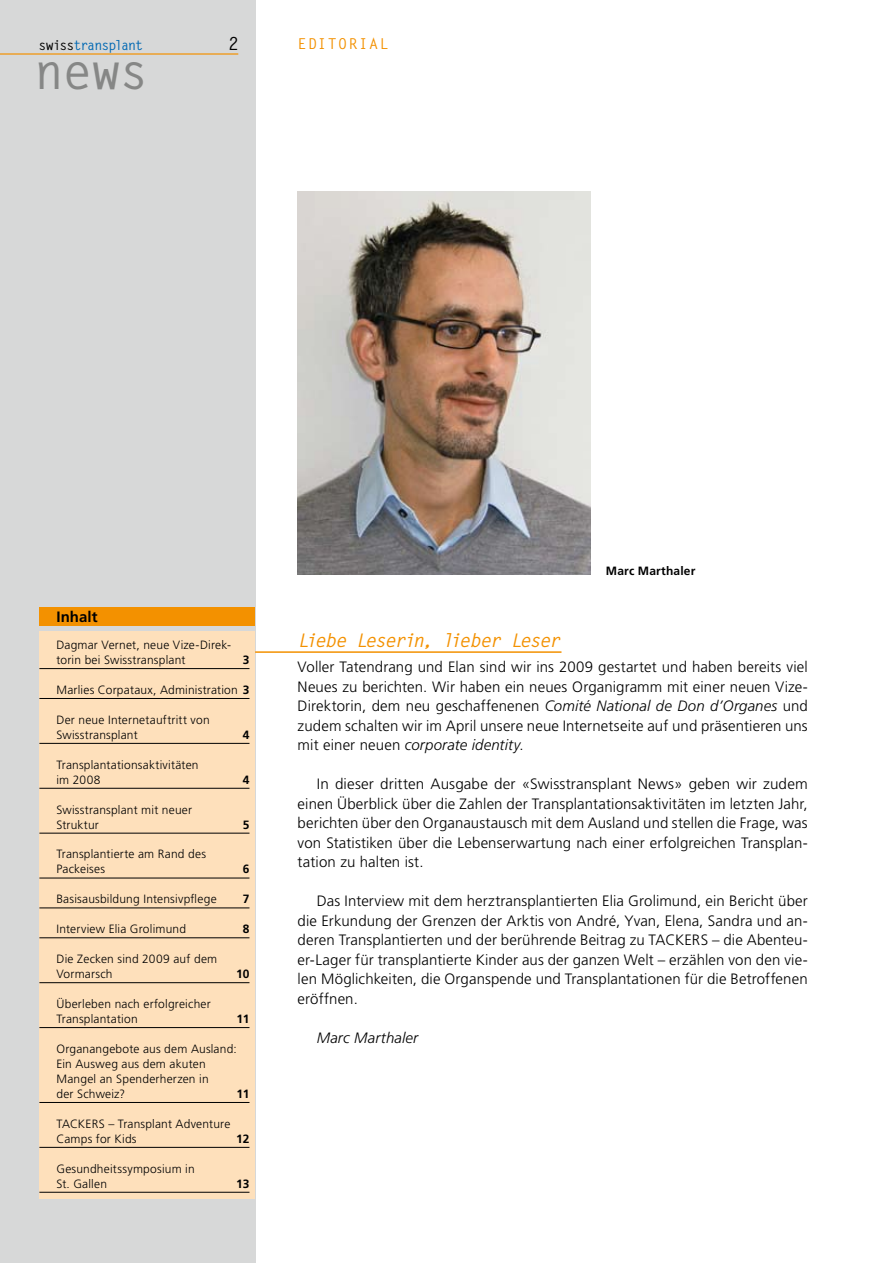
<style>
.page{position:relative;width:893px;height:1263px;background:#fff}
.page>*{position:absolute;margin:0;border:0;box-sizing:border-box;transform-origin:0 0}
.t1{font:700 49.5px "Letter Gothic Std";color:#868786}
.t2{font:italic 700 18.75px "Letter Gothic Std";letter-spacing:-.075em;color:#f39100}
.t3{font:700 18px "Letter Gothic Std";color:#000}
.t4{font:300 15px/19.5px "Frutiger";letter-spacing:.01em;color:#000;text-align:justify}
.t5{font:italic 300 15px "Frutiger";letter-spacing:.01em;color:#000}
.t6{font:700 15px "Letter Gothic Std";letter-spacing:.09em;color:#f39100}
.t7{font:700 15px "Frutiger";letter-spacing:.005em;color:#000}
.t8{font:700 13.5px "Letter Gothic Std";letter-spacing:-.08em;color:#0068b3}
.t9{font:300 12px/15px "Frutiger";letter-spacing:.015em;color:#000}
.t10{font:700 12px "Frutiger";letter-spacing:.01em;color:#000}
.s1{color:#000}
.s2{font-weight:700}
.s3{font-style:italic}
</style>
<div class="page">
<div style="left:0;top:0;width:255px;height:1263px;background:#d7d8d8"></div>
<hr style="left:0;top:53px;width:238px;height:2px;background:#f39100">
<hr style="left:255px;top:651px;width:306px;height:2px;background:#f39100">
<div style="left:40px;top:631px;width:215px;height:568px;background:#fee0bb"></div>
<div style="left:40px;top:607px;width:215px;height:19px;background:#f39100"></div>
<hr style="left:39px;top:668px;width:210px;height:1px;background:#000">
<hr style="left:39px;top:698px;width:210px;height:1px;background:#000">
<hr style="left:39px;top:743px;width:210px;height:1px;background:#000">
<hr style="left:39px;top:788px;width:210px;height:1px;background:#000">
<hr style="left:39px;top:833px;width:210px;height:1px;background:#000">
<hr style="left:39px;top:878px;width:210px;height:1px;background:#000">
<hr style="left:39px;top:907px;width:210px;height:1px;background:#000">
<hr style="left:39px;top:937px;width:210px;height:1px;background:#000">
<hr style="left:39px;top:982px;width:210px;height:1px;background:#000">
<hr style="left:39px;top:1027px;width:210px;height:1px;background:#000">
<hr style="left:39px;top:1102px;width:210px;height:1px;background:#000">
<hr style="left:39px;top:1147px;width:210px;height:1px;background:#000">
<hr style="left:39px;top:1192px;width:210px;height:1px;background:#000">
<img style="left:298px;top:191px;width:292px;height:384px">
<p class="t8" style="left:38px;top:37px;width:106px"><span class="s1">swiss</span>transplant</p>
<p class="t3" style="left:228px;top:33px;width:12px">2</p>
<h1 class="t1" style="left:34px;top:41px;width:116px">news</h1>
<p class="t6" style="left:298px;top:34px;width:92px">EDITORIAL</p>
<p class="t7" style="left:56px;top:608px;width:43px">Inhalt</p>
<p class="t9" style="left:56px;top:637px;width:175px">Dagmar Vernet, neue Vize-Direk&shy;torin bei Swisstransplant</p>
<p class="t10" style="left:243px;top:653px;width:8px">3</p>
<p class="t9" style="left:56px;top:682px;width:195px">Marlies Corpataux, Administration <span class="s2">3</span></p>
<p class="t9" style="left:56px;top:712px;width:155px">Der neue Internetauftritt von<br>Swisstransplant</p>
<p class="t10" style="left:243px;top:727px;width:8px">4</p>
<p class="t9" style="left:56px;top:757px;width:144px">Transplantationsaktivitäten im 2008</p>
<p class="t9" style="left:56px;top:802px;width:137px">Swisstransplant mit neuer<br>Struktur</p>
<p class="t9" style="left:56px;top:847px;width:151px">Transplantierte am Rand des<br>Packeises</p>
<p class="t10" style="left:243px;top:772px;width:8px">4</p>
<p class="t10" style="left:243px;top:817px;width:8px">5</p>
<p class="t10" style="left:243px;top:862px;width:8px">6</p>
<p class="t9" style="left:56px;top:892px;width:162px">Basisausbildung Intensivpflege</p>
<p class="t10" style="left:243px;top:892px;width:8px">7</p>
<p class="t9" style="left:56px;top:922px;width:131px">Interview Elia Grolimund</p>
<p class="t10" style="left:243px;top:922px;width:8px">8</p>
<p class="t9" style="left:56px;top:951px;width:162px">Die Zecken sind 2009 auf dem<br>Vormarsch</p>
<p class="t10" style="left:236px;top:967px;width:15px">10</p>
<p class="t9" style="left:56px;top:996px;width:156px">Überleben nach erfolgreicher<br>Transplantation</p>
<p class="t10" style="left:237px;top:1012px;width:14px">11</p>
<p class="t9" style="left:56px;top:1041px;width:182px">Organangebote aus dem Ausland:<br>Ein Ausweg aus dem akuten<br>Mangel an Spenderherzen in<br>der Schweiz?</p>
<p class="t10" style="left:237px;top:1086px;width:14px">11</p>
<p class="t9" style="left:56px;top:1116px;width:175px">TACKERS – Transplant Adventure<br>Camps for Kids</p>
<p class="t10" style="left:236px;top:1131px;width:15px">12</p>
<p class="t9" style="left:56px;top:1161px;width:140px">Gesundheitssymposium in<br>St. Gallen</p>
<p class="t10" style="left:236px;top:1176px;width:15px">13</p>
<p class="t10" style="left:606px;top:563px;width:91px">Marc Marthaler</p>
<p class="t2" style="left:298px;top:629px;width:264px">Liebe Leserin, lieber Leser</p>
<p class="t4" style="left:298px;top:657px;width:512px">Voller Tatendrang und Elan sind wir ins 2009 gestartet und haben bereits viel Neues zu berichten. Wir haben ein neues Organigramm mit einer neuen Vize-Direktorin, dem neu geschaffenenen <span class="s3">Comité National de Don d’Organes</span> und zudem schalten wir im April unsere neue Internetseite auf und präsentieren uns mit einer neuen <span class="s3">corporate identity</span>.</p>
<p class="t4" style="left:298px;top:774px;width:512px;text-indent:19px">In dieser dritten Ausgabe der «Swisstransplant News» geben wir zudem einen Überblick über die Zahlen der Transplantationsaktivitäten im letzten Jahr, berichten über den Organaustausch mit dem Ausland und stellen die Frage, was von Statistiken über die Lebenserwartung nach einer erfolgreichen Transplan&shy;tation zu halten ist.</p>
<p class="t4" style="left:298px;top:891px;width:512px;text-indent:19px">Das Interview mit dem herztransplantierten Elia Grolimund, ein Bericht über die Erkundung der Grenzen der Arktis von André, Yvan, Elena, Sandra und an&shy;deren Transplantierten und der berührende Beitrag zu TACKERS – die Abenteu&shy;er-Lager für transplantierte Kinder aus der ganzen Welt – erzählen von den vie&shy;len Möglichkeiten, die Organspende und Transplantationen für die Betroffenen eröffnen.</p>
<p class="t5" style="left:317px;top:1029px;width:103px">Marc Marthaler</p>
</div>
